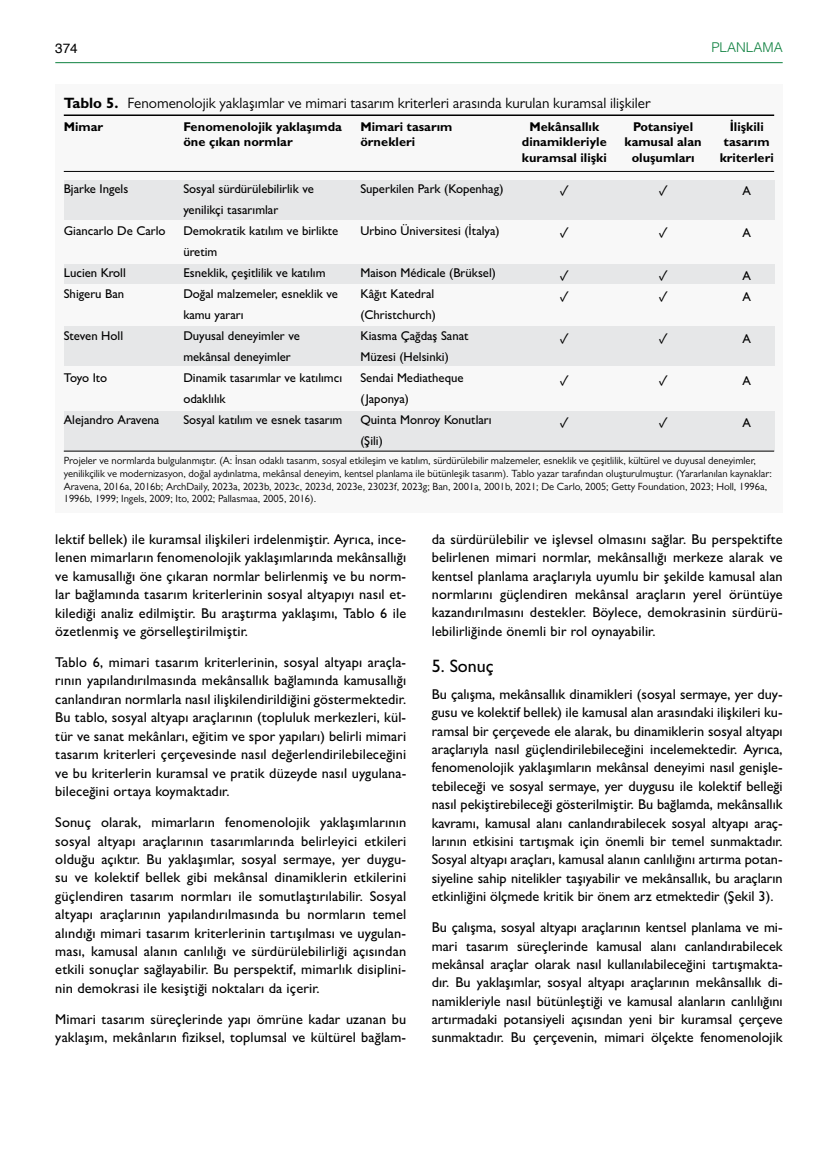
<style>
.page{position:relative;width:838px;height:1170px;background:#fff}
.page>*{position:absolute;margin:0;border:0;box-sizing:border-box;transform-origin:0 0}
.t1{font:500 18px "Gill Sans MT Pro";color:#000}
.t2{font:15px "Gill Sans MT Pro";color:#000}
.t3{font:500 14.25px/18.5px "Gill Sans MT Pro";letter-spacing:.01em;color:#000;text-align:justify}
.t4{font:300 13.5px "Helvetica";color:#0f8140}
.t5{font:13.5px "Helvetica";color:#000}
.t6{font:500 12.75px/21px "Gill Sans MT Pro";color:#000}
.t7{font:700 12.75px/15.3px "Gill Sans MT Pro";color:#000;text-align:center}
.t8{font:12.75px/21px "Acumin Pro";color:#000}
.t9{font:10.5px/12.6px "Gill Sans MT Pro";color:#000}
.s1{font-weight:700}
</style>
<div class="page">
<hr style="left:55px;top:62px;width:727px;height:1px;background:#0f8140">
<div style="left:55px;top:85px;width:727px;height:428px;background:#f8f8f8"></div>
<div style="left:64px;top:180px;width:710px;height:40px;background:#e6e7e8"></div>
<div style="left:64px;top:326px;width:710px;height:40px;background:#e6e7e8"></div>
<div style="left:64px;top:411px;width:710px;height:40px;background:#e6e7e8"></div>
<div style="left:64px;top:264px;width:710px;height:20px;background:#e6e7e8"></div>
<hr style="left:64px;top:114px;width:710px;height:2px;background:#000">
<hr style="left:64px;top:171px;width:710px;height:1px;background:#000">
<hr style="left:64px;top:451px;width:710px;height:1px;background:#000">
<p class="t5" style="left:55px;top:37px;width:24px">374</p>
<p class="t4" style="left:711px;top:36px;width:73px">PLANLAMA</p>
<p class="t2" style="left:64px;top:94px;width:588px"><span class="s1">Tablo 5.</span> Fenomenolojik yaklaşımlar ve mimari tasarım kriterleri arasında kurulan kuramsal ilişkiler</p>
<p class="t7" style="left:64px;top:119px;width:41px">Mimar</p>
<p class="t6" style="left:64px;top:178px;width:66px">Bjarke Ingels</p>
<p class="t6" style="left:64px;top:220px;width:103px">Giancarlo De Carlo</p>
<p class="t6" style="left:64px;top:262px;width:64px">Lucien Kroll<br>Shigeru Ban</p>
<p class="t6" style="left:64px;top:325px;width:61px">Steven Holl</p>
<p class="t6" style="left:64px;top:367px;width:45px">Toyo Ito</p>
<p class="t6" style="left:64px;top:409px;width:97px">Alejandro Aravena</p>
<p class="t7" style="left:183px;top:119px;width:160px;text-align:left">Fenomenolojik yaklaşımda öne çıkan normlar</p>
<p class="t6" style="left:183px;top:178px;width:161px">Sosyal sürdürülebilirlik ve yenilikçi tasarımlar<br>Demokratik katılım ve birlikte üretim<br>Esneklik, çeşitlilik ve katılım<br>Doğal malzemeler, esneklik ve kamu yararı<br>Duyusal deneyimler ve mekânsal deneyimler<br>Dinamik tasarımlar ve katılımcı odaklılık<br>Sosyal katılım ve esnek tasarım</p>
<p class="t7" style="left:360px;top:119px;width:93px;text-align:left">Mimari tasarım örnekleri</p>
<p class="t6" style="left:360px;top:178px;width:145px">Superkilen Park (Kopenhag)</p>
<p class="t6" style="left:360px;top:220px;width:141px">Urbino Üniversitesi (İtalya)</p>
<p class="t6" style="left:360px;top:262px;width:137px">Maison Médicale (Brüksel)<br>Kâğıt Katedral (Christchurch)<br>Kiasma Çağdaş Sanat<br>Müzesi (Helsinki)<br>Sendai Mediatheque (Japonya)<br>Quinta Monroy Konutları (Şili)</p>
<p class="t7" style="left:522px;top:119px;width:86px">Mekânsallık dinamikleriyle kuramsal ilişki</p>
<p class="t8" style="left:560px;top:180px;width:10px">✓</p>
<p class="t8" style="left:560px;top:222px;width:10px">✓</p>
<p class="t8" style="left:560px;top:264px;width:10px">✓ ✓</p>
<p class="t8" style="left:560px;top:327px;width:10px">✓</p>
<p class="t8" style="left:560px;top:369px;width:10px">✓</p>
<p class="t8" style="left:560px;top:411px;width:10px">✓</p>
<p class="t7" style="left:624px;top:119px;width:79px">Potansiyel kamusal alan oluşumları</p>
<p class="t8" style="left:658px;top:180px;width:10px">✓</p>
<p class="t8" style="left:658px;top:222px;width:10px">✓</p>
<p class="t8" style="left:658px;top:264px;width:10px">✓ ✓</p>
<p class="t8" style="left:658px;top:327px;width:10px">✓</p>
<p class="t8" style="left:658px;top:369px;width:10px">✓</p>
<p class="t8" style="left:658px;top:411px;width:10px">✓</p>
<p class="t7" style="left:719px;top:119px;width:56px">İlişkili tasarım kriterleri</p>
<p class="t6" style="left:742px;top:180px;width:10px">A</p>
<p class="t6" style="left:742px;top:222px;width:10px">A</p>
<p class="t6" style="left:742px;top:264px;width:10px">A<br>A</p>
<p class="t6" style="left:742px;top:327px;width:10px">A</p>
<p class="t6" style="left:742px;top:369px;width:10px">A</p>
<p class="t6" style="left:742px;top:411px;width:10px">A</p>
<p class="t9" style="left:64px;top:454px;width:709px">Projeler ve normlarda bulgulanmıştır. (A: İnsan odaklı tasarım, sosyal etkileşim ve katılım, sürdürülebilir malzemeler, esneklik ve çeşitlilik, kültürel ve duyusal deneyimler, yenilikçilik ve modernizasyon, doğal aydınlatma, mekânsal deneyim, kentsel planlama ile bütünleşik tasarım). Tablo yazar tarafından oluşturulmuştur. (Yararlanılan kaynaklar:<br>Aravena, 2016a, 2016b; ArchDaily, 2023a, 2023b, 2023c, 2023d, 2023e, 23023f, 2023g; Ban, 2001a, 2001b, 2021; De Carlo, 2005; Getty Foundation, 2023; Holl, 1996a, 1996b, 1999; Ingels, 2009; Ito, 2002; Pallasmaa, 2005, 2016).</p>
<p class="t3" style="left:55px;top:529px;width:352px">lektif bellek) ile kuramsal ilişkileri irdelenmiştir. Ayrıca, ince&shy;lenen mimarların fenomenolojik yaklaşımlarında mekânsallığı ve kamusallığı öne çıkaran normlar belirlenmiş ve bu norm&shy;lar bağlamında tasarım kriterlerinin sosyal altyapıyı nasıl et&shy;kilediği analiz edilmiştir. Bu araştırma yaklaşımı, Tablo 6 ile özetlenmiş ve görselleştirilmiştir.</p>
<p class="t3" style="left:55px;top:653px;width:352px">Tablo 6, mimari tasarım kriterlerinin, sosyal altyapı araçla&shy;rının yapılandırılmasında mekânsallık bağlamında kamusallığı canlandıran normlarla nasıl ilişkilendirildiğini göstermektedir.<br>Bu tablo, sosyal altyapı araçlarının (topluluk merkezleri, kül&shy;tür ve sanat mekânları, eğitim ve spor yapıları) belirli mimari tasarım kriterleri çerçevesinde nasıl değerlendirilebileceğini ve bu kriterlerin kuramsal ve pratik düzeyde nasıl uygulana&shy;bileceğini ortaya koymaktadır.</p>
<p class="t3" style="left:55px;top:812px;width:352px">Sonuç olarak, mimarların fenomenolojik yaklaşımlarının sosyal altyapı araçlarının tasarımlarında belirleyici etkileri olduğu açıktır. Bu yaklaşımlar, sosyal sermaye, yer duygu&shy;su ve kolektif bellek gibi mekânsal dinamiklerin etkilerini güçlendiren tasarım normları ile somutlaştırılabilir. Sosyal altyapı araçlarının yapılandırılmasında bu normların temel alındığı mimari tasarım kriterlerinin tartışılması ve uygulan&shy;ması, kamusal alanın canlılığı ve sürdürülebilirliği açısından etkili sonuçlar sağlayabilir. Bu perspektif, mimarlık disiplini&shy;nin demokrasi ile kesiştiği noktaları da içerir.</p>
<p class="t3" style="left:55px;top:1009px;width:352px">Mimari tasarım süreçlerinde yapı ömrüne kadar uzanan bu yaklaşım, mekânların fiziksel, toplumsal ve kültürel bağlam-</p>
<p class="t3" style="left:432px;top:529px;width:352px">da sürdürülebilir ve işlevsel olmasını sağlar. Bu perspektifte belirlenen mimari normlar, mekânsallığı merkeze alarak ve kentsel planlama araçlarıyla uyumlu bir şekilde kamusal alan normlarını güçlendiren mekânsal araçların yerel örüntüye kazandırılmasını destekler. Böylece, demokrasinin sürdürü&shy;lebilirliğinde önemli bir rol oynayabilir.</p>
<p class="t1" style="left:432px;top:655px;width:63px">5. Sonuç</p>
<p class="t3" style="left:432px;top:685px;width:352px">Bu çalışma, mekânsallık dinamikleri (sosyal sermaye, yer duy&shy;gusu ve kolektif bellek) ile kamusal alan arasındaki ilişkileri ku&shy;ramsal bir çerçevede ele alarak, bu dinamiklerin sosyal altyapı araçlarıyla nasıl güçlendirilebileceğini incelemektedir. Ayrıca, fenomenolojik yaklaşımların mekânsal deneyimi nasıl genişle&shy;tebileceği ve sosyal sermaye, yer duygusu ile kolektif belleği nasıl pekiştirebileceği gösterilmiştir. Bu bağlamda, mekânsallık kavramı, kamusal alanı canlandırabilecek sosyal altyapı araç&shy;larının etkisini tartışmak için önemli bir temel sunmaktadır.<br>Sosyal altyapı araçları, kamusal alanın canlılığını artırma potan&shy;siyeline sahip nitelikler taşıyabilir ve mekânsallık, bu araçların etkinliğini ölçmede kritik bir önem arz etmektedir (Şekil 3).</p>
<p class="t3" style="left:432px;top:918px;width:352px">Bu çalışma, sosyal altyapı araçlarının kentsel planlama ve mi&shy;mari tasarım süreçlerinde kamusal alanı canlandırabilecek mekânsal araçlar olarak nasıl kullanılabileceğini tartışmakta&shy;dır. Bu yaklaşımlar, sosyal altyapı araçlarının mekânsallık di&shy;namikleriyle nasıl bütünleştiği ve kamusal alanların canlılığını artırmadaki potansiyeli açısından yeni bir kuramsal çerçeve sunmaktadır. Bu çerçevenin, mimari ölçekte fenomenolojik</p>
</div>
